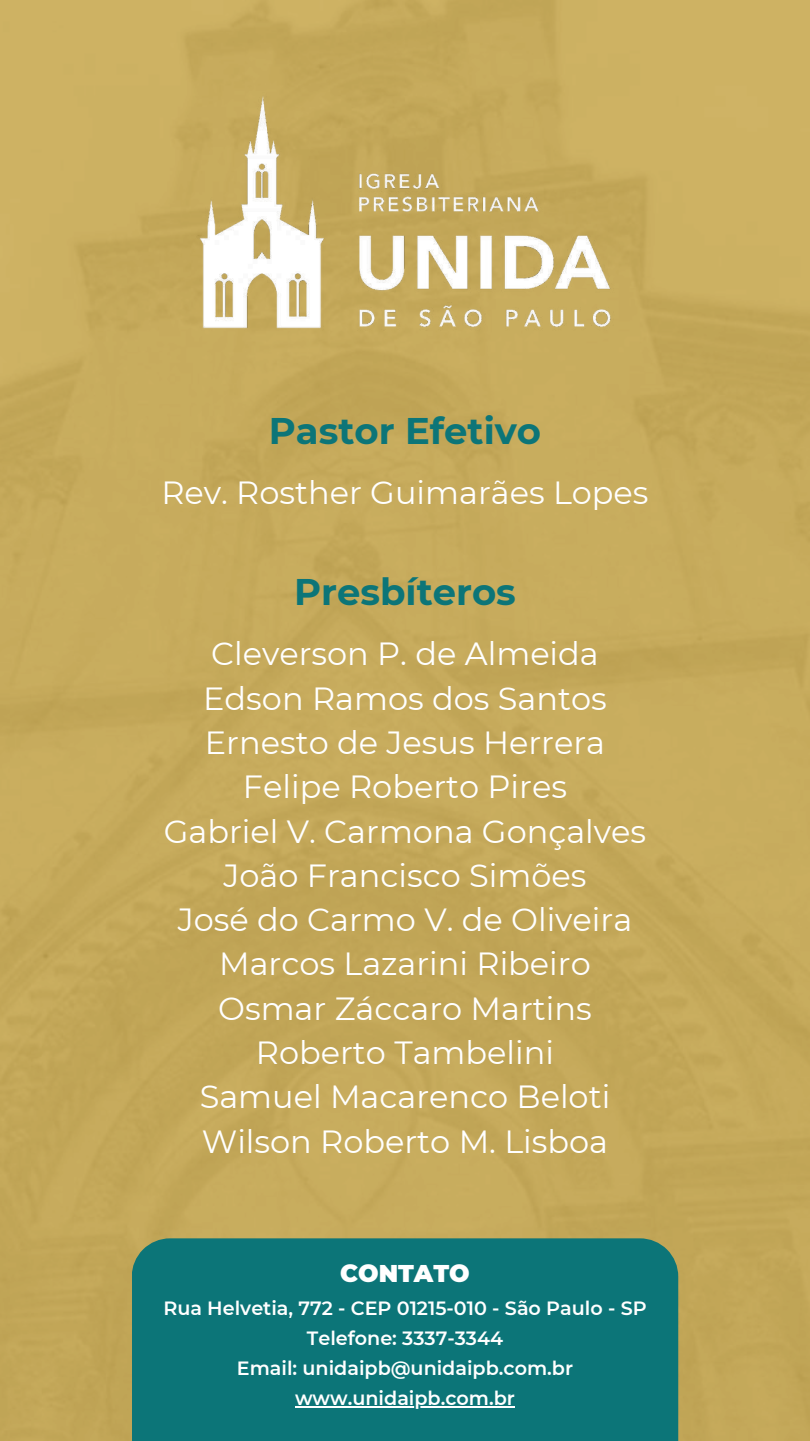
<style>
.page{position:relative;width:810px;height:1441px;background:#fff}
.page>*{position:absolute;margin:0;border:0;box-sizing:border-box;transform-origin:0 0}
.t1{font:700 37px "Montserrat";color:#0c7578}
.t2{font:32px/44.2px "Montserrat";color:#fff;text-align:center}
.t3{font:900 24.2px "Montserrat";color:#fff}
.t4{font:600 19.2px/30px "Montserrat";color:#fff;text-align:center}
</style>
<div class="page">
<div style="left:0;top:0;width:810px;height:1440px;background:#c6aa5c"></div>
<img style="left:148px;top:81px;width:513px;height:279px">
<div style="left:132px;top:1238px;width:546px;height:202px;background:#0c7578"></div>
<hr style="left:295px;top:1405px;width:220px;height:2px;background:#fff">
<p class="t1" style="left:269px;top:408px;width:274px">Pastor Efetivo</p>
<p class="t2" style="left:161px;top:470px;width:489px">Rev. Rosther Guimarães Lopes</p>
<p class="t1" style="left:294px;top:569px;width:223px">Presbíteros</p>
<p class="t2" style="left:164px;top:631px;width:484px">Cleverson P. de Almeida<br>Edson Ramos dos Santos<br>Ernesto de Jesus Herrera<br>Felipe Roberto Pires<br>Gabriel V. Carmona Gonçalves<br>João Francisco Simões<br>José do Carmo V. de Oliveira<br>Marcos Lazarini Ribeiro<br>Osmar Záccaro Martins<br>Roberto Tambelini<br>Samuel Macarenco Beloti<br>Wilson Roberto M. Lisboa</p>
<p class="t3" style="left:340px;top:1258px;width:131px">CONTATO</p>
<p class="t4" style="left:163px;top:1292px;width:485px">Rua Helvetia, 772 - CEP 01215-010 - São Paulo - SP<br>Telefone: 3337-3344<br>Email: unidaipb@unidaipb.com.br www.unidaipb.com.br</p>
</div>
